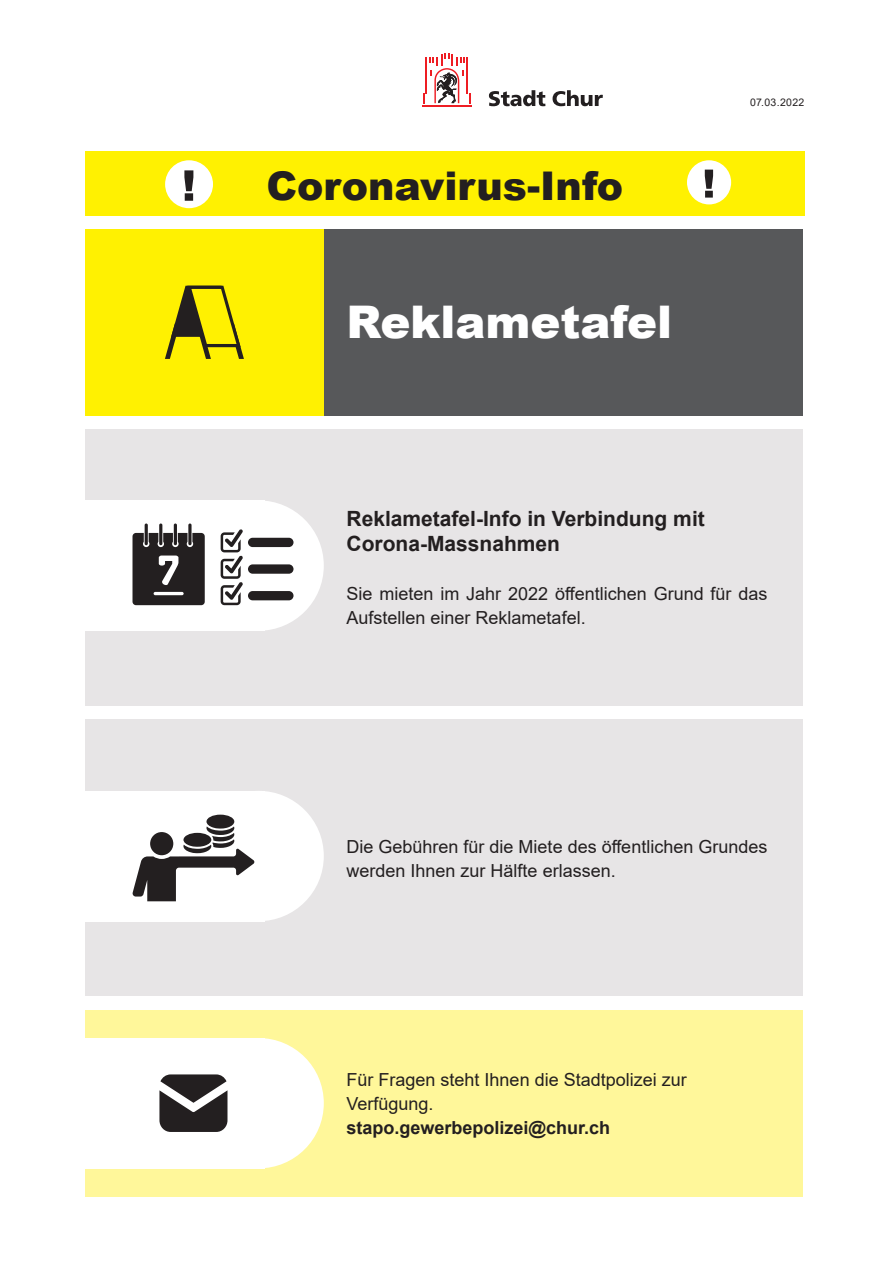
<style>
.page{position:relative;width:893px;height:1263px;background:#fff}
.page>*{position:absolute;margin:0;border:0;box-sizing:border-box;transform-origin:0 0}
.t1{font:900 45px "Arial";color:#fff}
.t2{font:900 39.6px "Arial";color:#231f20}
.t3{font:700 21px/25.2px "Arial";color:#231f20}
.t4{font:18px/24px "Arial";color:#231f20}
.t5{font:700 18px "Arial";color:#231f20}
.t6{font:10.5px "Arial";letter-spacing:.03em;color:#231f20}
</style>
<div class="page">
<div style="left:85px;top:1010px;width:718px;height:186px;background:#fff79a"></div>
<div style="left:85px;top:429px;width:718px;height:277px;background:#e7e5e6"></div>
<div style="left:85px;top:720px;width:718px;height:276px;background:#e7e5e6"></div>
<div style="left:193px;top:500px;width:131px;height:131px;background:#fff;border-radius:50%"></div>
<div style="left:193px;top:791px;width:131px;height:130px;background:#fff;border-radius:50%"></div>
<div style="left:193px;top:1038px;width:131px;height:130px;background:#fff;border-radius:50%"></div>
<div style="left:60px;top:791px;width:204px;height:130px;background:#fff"></div>
<div style="left:60px;top:1038px;width:204px;height:130px;background:#fff"></div>
<div style="left:60px;top:500px;width:204px;height:131px;background:#fff"></div>
<svg style="left:132px;top:815px;width:123px;height:86px"></svg>
<svg style="left:188px;top:523px;width:4px;height:22px"></svg>
<hr style="left:174px;top:523px;width:3px;height:22px;background:#231f20;border-radius:2px">
<hr style="left:159px;top:523px;width:3px;height:22px;background:#231f20;border-radius:2px">
<hr style="left:145px;top:523px;width:3px;height:22px;background:#231f20;border-radius:2px">
<svg style="left:132px;top:533px;width:73px;height:72px;background:#3b3738"></svg>
<svg style="left:221px;top:529px;width:22px;height:76px"></svg>
<div style="left:248px;top:538px;width:45px;height:9px;background:#231f20;border-radius:5px"></div>
<div style="left:248px;top:564px;width:45px;height:10px;background:#231f20;border-radius:5px"></div>
<div style="left:248px;top:591px;width:45px;height:9px;background:#231f20;border-radius:5px"></div>
<svg style="left:159px;top:1074px;width:68px;height:58px"></svg>
<div style="left:85px;top:229px;width:718px;height:186px;background:#57585a"></div>
<div style="left:85px;top:229px;width:239px;height:186px;background:#fff101"></div>
<svg style="left:165px;top:285px;width:79px;height:74px"></svg>
<div style="left:85px;top:151px;width:719px;height:64px;background:#fff101"></div>
<div style="left:165px;top:160px;width:48px;height:48px;background:#fff;border-radius:50%"></div>
<svg style="left:184px;top:170px;width:9px;height:31px"></svg>
<div style="left:687px;top:160px;width:44px;height:44px;background:#fff;border-radius:50%"></div>
<svg style="left:705px;top:170px;width:8px;height:28px"></svg>
<svg style="left:489px;top:90px;width:114px;height:16px"></svg>
<hr style="left:422px;top:105px;width:50px;height:1px;background:#ee1d23">
<svg style="left:424px;top:54px;width:46px;height:49px"></svg>
<h2 class="t2" style="left:266px;top:157px;width:358px">Coronavirus-Info</h2>
<h1 class="t1" style="left:347px;top:290px;width:327px">Reklametafel</h1>
<p class="t6" style="left:750px;top:95px;width:56px">07.03.2022</p>
<p class="t3" style="left:347px;top:506px;width:360px">Reklametafel-Info in Verbindung mit<br>Corona-Massnahmen</p>
<p class="t4" style="left:347px;top:582px;width:422px">Sie mieten im Jahr 2022 öffentlichen Grund für das<br>Aufstellen einer Reklametafel.</p>
<p class="t4" style="left:347px;top:834px;width:422px">Die Gebühren für die Miete des öffentlichen Grundes werden Ihnen zur Hälfte erlassen.</p>
<p class="t4" style="left:347px;top:1067px;width:342px">Für Fragen steht Ihnen die Stadtpolizei zur<br>Verfügung.</p>
<p class="t5" style="left:347px;top:1115px;width:265px">stapo.gewerbepolizei@chur.ch</p>
</div>
